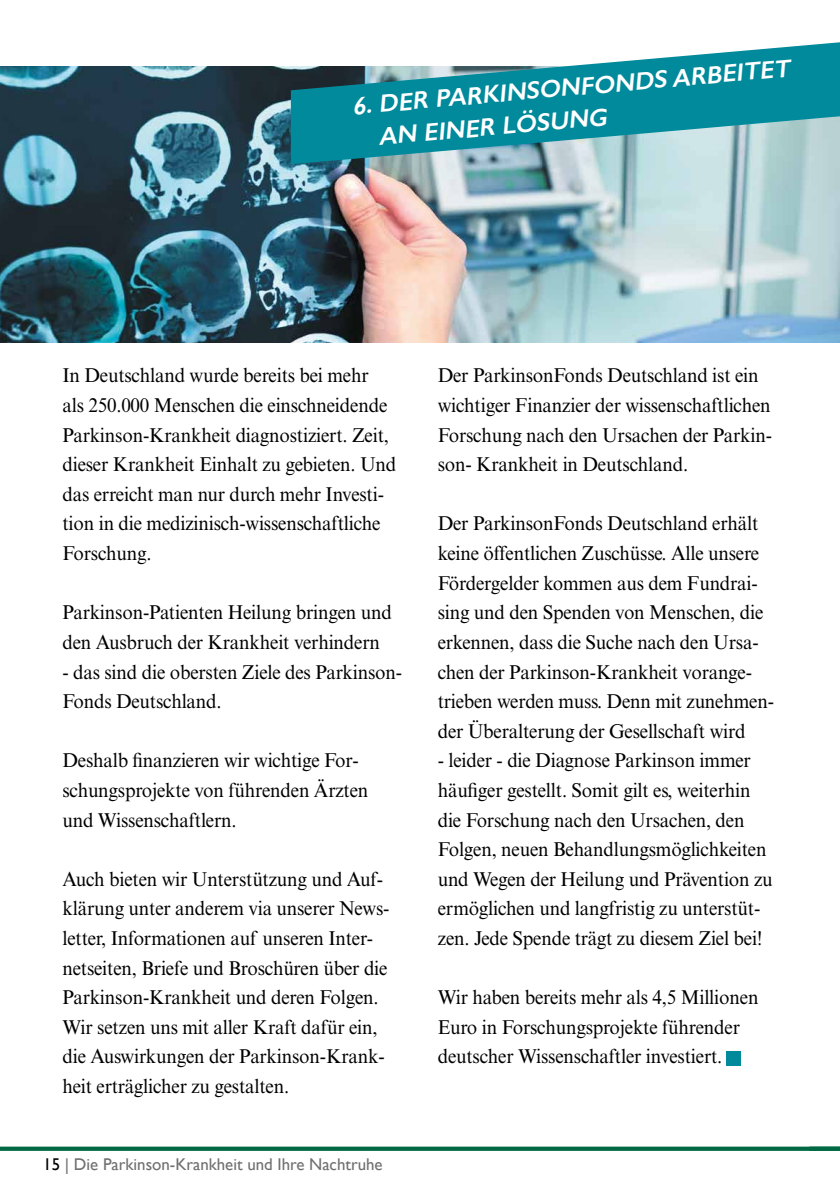
<style>
.page{position:relative;width:840px;height:1191px;background:#fff}
.page>*{position:absolute;margin:0;border:0;box-sizing:border-box;transform-origin:0 0}
.t1{font:italic 600 24.8px/32.6px "Gill Sans";color:#fff}
.t2{font:20px/29.6px "Times New Roman MT Std";letter-spacing:-.01em;color:#000;scale:.95 1}
.t3{font:17px "Gill Sans";color:#706f6f}
.s1{color:#000}
</style>
<div class="page">
<svg style="left:0;top:1146px;width:808px;height:4px;background:#278060"></svg>
<svg style="left:808px;top:1146px;width:31px;height:4px"></svg>
<img style="left:0;top:66px;width:839px;height:276px">
<svg style="left:291px;top:42px;width:548px;height:122px;background:#4da7b2"></svg>
<div style="left:726px;top:1051px;width:14px;height:14px;background:#008a9b"></div>
<p class="t1" style="left:374px;top:88px;width:417px;text-indent:-23px;rotate:-5deg">6. DER PARKINSONFONDS ARBEITET<br>AN EINER LÖSUNG</p>
<p class="t2" style="left:62px;top:361px;width:353px">In Deutschland wurde bereits bei mehr<br>als 250.000 Menschen die einschneidende Parkinson-Krankheit diagnostiziert. Zeit, dieser Krankheit Einhalt zu gebieten. Und das erreicht man nur durch mehr Investi&shy;tion in die medizinisch-wissenschaftliche Forschung.</p>
<p class="t2" style="left:62px;top:598px;width:348px">Parkinson-Patienten Heilung bringen und den Ausbruch der Krankheit verhindern</p>
<p class="t2" style="left:62px;top:657px;width:359px">- das sind die obersten Ziele des Parkinson-<br>Fonds Deutschland.</p>
<p class="t2" style="left:62px;top:746px;width:323px">Deshalb finanzieren wir wichtige For&shy;schungsprojekte von führenden Ärzten und Wissenschaftlern.</p>
<p class="t2" style="left:62px;top:864px;width:345px">Auch bieten wir Unterstützung und Auf&shy;klärung unter anderem via unserer News&shy;letter, Informationen auf unseren Inter&shy;netseiten, Briefe und Broschüren über die Parkinson-Krankheit und deren Folgen.<br>Wir setzen uns mit aller Kraft dafür ein, die Auswirkungen der Parkinson-Krank&shy;heit erträglicher zu gestalten.</p>
<p class="t3" style="left:43px;top:1154px;width:340px"><span class="s1">15</span> | Die Parkinson-Krankheit und Ihre Nachtruhe</p>
<p class="t2" style="left:437px;top:361px;width:353px">Der ParkinsonFonds Deutschland ist ein wichtiger Finanzier der wissenschaftlichen Forschung nach den Ursachen der Parkin&shy;son- Krankheit in Deutschland.</p>
<p class="t2" style="left:437px;top:509px;width:355px">Der ParkinsonFonds Deutschland erhält keine öffentlichen Zuschüsse. Alle unsere Fördergelder kommen aus dem Fundrai&shy;sing und den Spenden von Menschen, die erkennen, dass die Suche nach den Ursa&shy;chen der Parkinson-Krankheit vorange&shy;trieben werden muss. Denn mit zunehmen&shy;der Überalterung der Gesellschaft wird</p>
<p class="t2" style="left:437px;top:746px;width:354px">- leider - die Diagnose Parkinson immer häufiger gestellt. Somit gilt es, weiterhin die Forschung nach den Ursachen, den Folgen, neuen Behandlungsmöglichkeiten und Wegen der Heilung und Prävention zu ermöglichen und langfristig zu unterstüt&shy;zen. Jede Spende trägt zu diesem Ziel bei!</p>
<p class="t2" style="left:437px;top:982px;width:339px">Wir haben bereits mehr als 4,5 Millionen<br>Euro in Forschungsprojekte führender deutscher Wissenschaftler investiert.</p>
</div>
